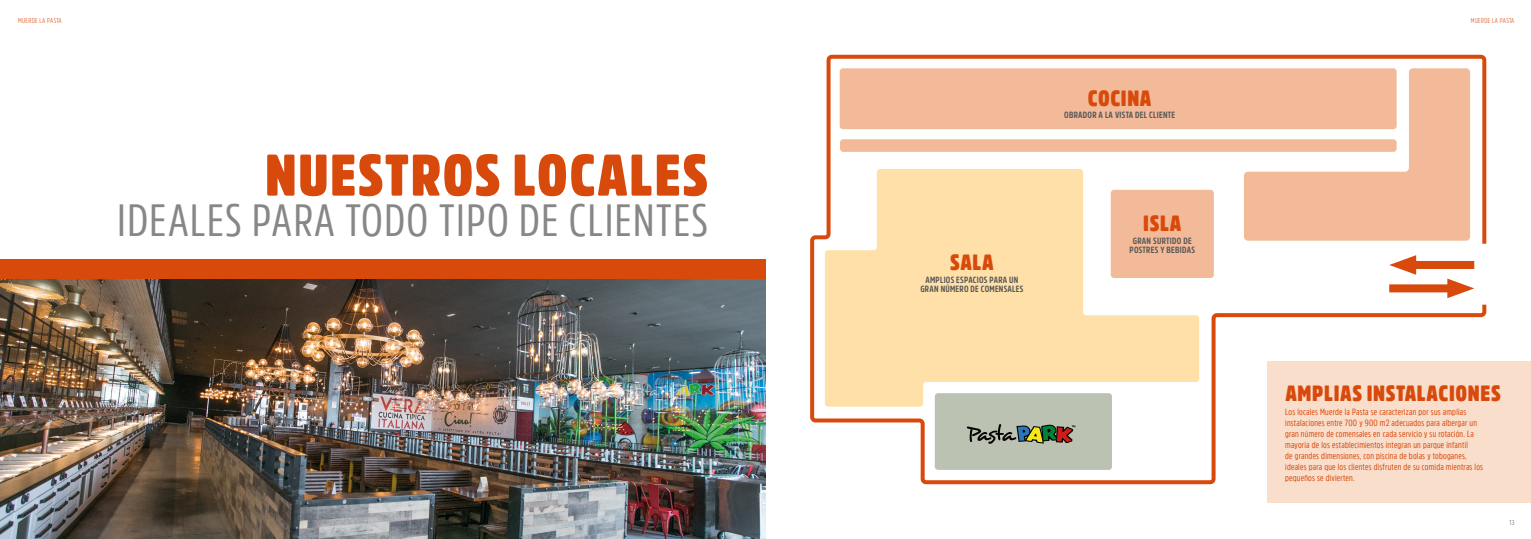
<style>
.page{position:relative;width:1531px;height:539px;background:#fff}
.page>*{position:absolute;margin:0;border:0;box-sizing:border-box;transform-origin:0 0}
.t1{font:900 58px "Amsi Pro Cond";letter-spacing:.03em;color:#d8490c}
.t2{font:45px "Amsi Pro Cond";letter-spacing:.03em;color:#878787}
.t3{font:900 22px "Amsi Pro Cond";letter-spacing:.03em;color:#d8490c}
.t4{font:9px/11px "Amsi Pro Cond";letter-spacing:.025em;color:#d8490c}
.t5{font:700 9px/9px "Amsi Pro Cond";letter-spacing:.03em;color:#575756;text-align:center}
.t6{font:300 7px "Amsi Pro Cond";letter-spacing:.045em;color:#d8490c}
.t7{font:300 7px "Amsi Pro Cond";color:#575756}
</style>
<div class="page">
<img style="left:0;top:279px;width:765px;height:260px">
<svg style="left:810px;top:54px;width:677px;height:431px"></svg>
<svg style="left:966px;top:423px;width:109px;height:37px;background:#9a9e8a"></svg>
<div style="left:1405px;top:261px;width:69px;height:8px;background:#d8490c"></div>
<svg style="left:1389px;top:255px;width:27px;height:20px"></svg>
<div style="left:1389px;top:284px;width:69px;height:8px;background:#d8490c"></div>
<svg style="left:1447px;top:278px;width:27px;height:20px"></svg>
<div style="left:0;top:259px;width:765px;height:20px;background:#d8490c"></div>
<div style="left:1267px;top:361px;width:264px;height:142px;background:#f9decb"></div>
<p class="t6" style="left:18px;top:15px;width:45px">MUERDE LA PASTA</p>
<p class="t6" style="left:1470px;top:15px;width:45px">MUERDE LA PASTA</p>
<h3 class="t3" style="left:1088px;top:83px;width:65px">COCINA</h3>
<h1 class="t1" style="left:265px;top:135px;width:444px">NUESTROS LOCALES</h1>
<h2 class="t2" style="left:117px;top:189px;width:592px">IDEALES PARA TODO TIPO DE CLIENTES</h2>
<h3 class="t3" style="left:950px;top:247px;width:45px">SALA</h3>
<p class="t5" style="left:920px;top:275px;width:105px">AMPLIOS ESPACIOS PARA UN<br>GRAN NÚMERO DE COMENSALES</p>
<p class="t5" style="left:1064px;top:110px;width:113px">OBRADOR A LA VISTA DEL CLIENTE</p>
<h3 class="t3" style="left:1143px;top:208px;width:39px">ISLA</h3>
<p class="t5" style="left:1129px;top:236px;width:67px">GRAN SURTIDO DE<br>POSTRES Y BEBIDAS</p>
<h3 class="t3" style="left:1285px;top:377px;width:217px">AMPLIAS INSTALACIONES</h3>
<p class="t4" style="left:1285px;top:406px;width:199px">Los locales Muerde la Pasta se caracterizan por sus amplias instalaciones entre 700 y 900 m2 adecuados para albergar un gran número de comensales en cada servicio y su rotación. La mayoria de los establecimientos integran un parque infantil<br>de grandes dimensiones, con piscina de bolas y toboganes, ideales para que los clientes disfruten de su comida mientras los pequeños se divierten.</p>
<p class="t7" style="left:1509px;top:517px;width:6px">13</p>
</div>
